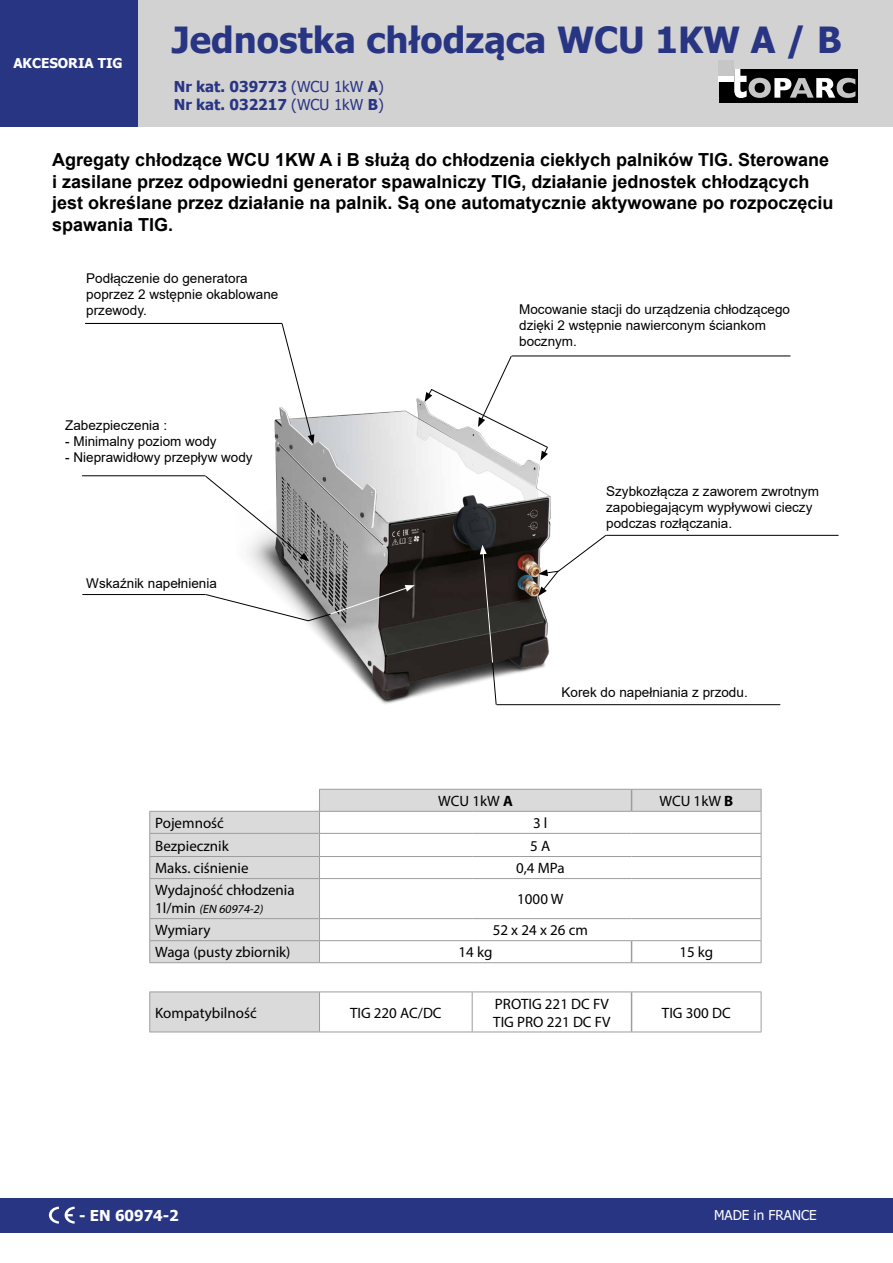
<style>
.page{position:relative;width:893px;height:1263px;background:#fff}
.page>*{position:absolute;margin:0;border:0;box-sizing:border-box;transform-origin:0 0}
.t1{font:700 36px "Tahoma";color:#283583}
.t2{font:700 18px/21.6px "Arial";color:#000}
.t3{font:15px "Myriad Pro";color:#000}
.t4{font:700 15px "Tahoma";color:#283583}
.t5{font:700 15px "Tahoma";color:#fff}
.t6{font:13.5px/16.2px "Arial";color:#000}
.t7{font:13.5px "Tahoma";color:#fff}
.t8{font:700 13.5px "Tahoma";color:#fff}
.t9{font:italic 12px "Myriad Pro";color:#000}
.s1{font-weight:400}
.s2{font-weight:700}
.s3{font-style:normal;font-size:15px}
</style>
<div class="page">
<div style="left:137px;top:0;width:756px;height:127px;background:#d2d2d2"></div>
<div style="left:0;top:1198px;width:893px;height:34px;background:#283583"></div>
<div style="left:0;top:0;width:137px;height:127px;background:#283583"></div>
<img style="left:251px;top:398px;width:320px;height:308px">
<svg style="left:49px;top:1206px;width:10px;height:17px"></svg>
<svg style="left:65px;top:1206px;width:10px;height:17px"></svg>
<div style="left:719px;top:69px;width:138px;height:34px;background:#000"></div>
<svg style="left:734px;top:69px;width:121px;height:29px"></svg>
<div style="left:719px;top:66px;width:15px;height:16px;background:#fff"></div>
<div style="left:719px;top:60px;width:15px;height:16px;background:#c6c6c6"></div>
<svg style="left:150px;top:790px;width:611px;height:242px"></svg>
<hr style="left:319px;top:789px;width:153px;height:1px;background:#9d9d9c">
<hr style="left:472px;top:789px;width:160px;height:1px;background:#9d9d9c">
<hr style="left:632px;top:789px;width:129px;height:1px;background:#9d9d9c">
<hr style="left:149px;top:811px;width:170px;height:1px;background:#9d9d9c">
<hr style="left:319px;top:811px;width:153px;height:1px;background:#9d9d9c">
<hr style="left:472px;top:811px;width:160px;height:1px;background:#9d9d9c">
<hr style="left:632px;top:811px;width:129px;height:1px;background:#9d9d9c">
<hr style="left:149px;top:833px;width:170px;height:1px;background:#9d9d9c">
<hr style="left:319px;top:833px;width:153px;height:1px;background:#9d9d9c">
<hr style="left:472px;top:833px;width:160px;height:1px;background:#9d9d9c">
<hr style="left:632px;top:833px;width:129px;height:1px;background:#9d9d9c">
<hr style="left:149px;top:856px;width:170px;height:1px;background:#9d9d9c">
<svg style="left:149px;top:812px;width:1px;height:66px"></svg>
<hr style="left:319px;top:856px;width:153px;height:1px;background:#9d9d9c">
<svg style="left:319px;top:789px;width:1px;height:89px"></svg>
<hr style="left:472px;top:856px;width:160px;height:1px;background:#9d9d9c">
<hr style="left:632px;top:856px;width:129px;height:1px;background:#9d9d9c">
<svg style="left:761px;top:789px;width:1px;height:89px"></svg>
<hr style="left:149px;top:878px;width:170px;height:1px;background:#9d9d9c">
<hr style="left:149px;top:879px;width:1px;height:39px;background:#9d9d9c">
<hr style="left:319px;top:878px;width:153px;height:1px;background:#9d9d9c">
<hr style="left:319px;top:879px;width:1px;height:39px;background:#9d9d9c">
<hr style="left:472px;top:878px;width:160px;height:1px;background:#9d9d9c">
<hr style="left:632px;top:878px;width:129px;height:1px;background:#9d9d9c">
<hr style="left:761px;top:879px;width:1px;height:39px;background:#9d9d9c">
<hr style="left:149px;top:918px;width:170px;height:1px;background:#9d9d9c">
<hr style="left:319px;top:918px;width:153px;height:1px;background:#9d9d9c">
<hr style="left:472px;top:918px;width:160px;height:1px;background:#9d9d9c">
<hr style="left:632px;top:918px;width:129px;height:1px;background:#9d9d9c">
<hr style="left:149px;top:940px;width:170px;height:1px;background:#9d9d9c">
<svg style="left:149px;top:919px;width:1px;height:43px"></svg>
<hr style="left:319px;top:940px;width:153px;height:1px;background:#9d9d9c">
<svg style="left:319px;top:919px;width:1px;height:43px"></svg>
<hr style="left:472px;top:940px;width:160px;height:1px;background:#9d9d9c">
<hr style="left:632px;top:940px;width:129px;height:1px;background:#9d9d9c">
<svg style="left:761px;top:919px;width:1px;height:43px"></svg>
<hr style="left:149px;top:962px;width:170px;height:1px;background:#9d9d9c">
<hr style="left:319px;top:962px;width:153px;height:1px;background:#9d9d9c">
<hr style="left:472px;top:962px;width:160px;height:1px;background:#9d9d9c">
<hr style="left:632px;top:962px;width:129px;height:1px;background:#9d9d9c">
<hr style="left:149px;top:991px;width:170px;height:1px;background:#9d9d9c">
<hr style="left:149px;top:992px;width:1px;height:40px;background:#9d9d9c">
<hr style="left:319px;top:991px;width:153px;height:1px;background:#9d9d9c">
<hr style="left:319px;top:992px;width:1px;height:40px;background:#9d9d9c">
<hr style="left:472px;top:991px;width:160px;height:1px;background:#9d9d9c">
<hr style="left:472px;top:992px;width:1px;height:40px;background:#9d9d9c">
<hr style="left:632px;top:991px;width:129px;height:1px;background:#9d9d9c">
<hr style="left:761px;top:992px;width:1px;height:40px;background:#9d9d9c">
<hr style="left:319px;top:1032px;width:153px;height:1px;background:#9d9d9c">
<hr style="left:472px;top:1032px;width:160px;height:1px;background:#9d9d9c">
<hr style="left:632px;top:1032px;width:129px;height:1px;background:#9d9d9c">
<hr style="left:149px;top:1032px;width:170px;height:1px;background:#9d9d9c">
<svg style="left:631px;top:789px;width:1px;height:22px"></svg>
<svg style="left:631px;top:941px;width:1px;height:21px"></svg>
<hr style="left:631px;top:992px;width:1px;height:40px;background:#9d9d9c">
<svg style="left:281px;top:323px;width:33px;height:121px"></svg>
<svg style="left:425px;top:355px;width:124px;height:106px"></svg>
<svg style="left:204px;top:475px;width:105px;height:86px"></svg>
<hr style="left:85px;top:323px;width:197px;height:1px;background:#000">
<hr style="left:82px;top:475px;width:123px;height:1px;background:#000">
<hr style="left:82px;top:594px;width:124px;height:1px;background:#000">
<svg style="left:205px;top:585px;width:210px;height:37px"></svg>
<hr style="left:512px;top:356px;width:278px;height:1px;background:#000">
<hr style="left:606px;top:535px;width:232px;height:1px;background:#000">
<svg style="left:538px;top:534px;width:69px;height:62px"></svg>
<hr style="left:497px;top:704px;width:283px;height:1px;background:#000">
<svg style="left:480px;top:545px;width:17px;height:160px"></svg>
<p class="t8" style="left:13px;top:53px;width:111px">AKCESORIA TIG</p>
<p class="t1" style="left:172px;top:15px;width:672px">Jednostka chłodząca WCU 1KW A / B</p>
<p class="t4" style="left:174px;top:76px;width:212px">Nr kat. 039773 <span class="s1">(WCU 1kW</span> A<span class="s1">)</span></p>
<p class="t4" style="left:174px;top:94px;width:212px">Nr kat. 032217 <span class="s1">(WCU 1kW</span> B<span class="s1">)</span></p>
<p class="t2" style="left:52px;top:149px;width:783px">Agregaty chłodzące WCU 1KW A i B służą do chłodzenia ciekłych palników TIG. Sterowane i zasilane przez odpowiedni generator spawalniczy TIG, działanie jednostek chłodzących jest określane przez działanie na palnik. Są one automatycznie aktywowane po rozpoczęciu spawania TIG.</p>
<p class="t6" style="left:86px;top:270px;width:194px">Podłączenie do generatora poprzez 2 wstępnie okablowane przewody.</p>
<p class="t6" style="left:65px;top:417px;width:104px">Zabezpieczenia :</p>
<p class="t6" style="left:65px;top:433px;width:153px">- Minimalny poziom wody</p>
<p class="t6" style="left:65px;top:449px;width:189px">- Nieprawidłowy przepływ wody</p>
<p class="t6" style="left:86px;top:575px;width:132px">Wskaźnik napełnienia</p>
<p class="t6" style="left:519px;top:301px;width:272px">Mocowanie stacji do urządzenia chłodzącego</p>
<p class="t6" style="left:519px;top:317px;width:248px">dzięki 2 wstępnie nawierconym ściankom bocznym.</p>
<p class="t6" style="left:606px;top:483px;width:215px">Szybkozłącza z zaworem zwrotnym zapobiegającym wypływowi cieczy podczas rozłączania.</p>
<p class="t6" style="left:562px;top:684px;width:188px">Korek do napełniania z przodu.</p>
<p class="t3" style="left:438px;top:792px;width:76px">WCU 1kW <span class="s2">A</span></p>
<p class="t3" style="left:659px;top:792px;width:75px">WCU 1kW <span class="s2">B</span></p>
<p class="t3" style="left:155px;top:814px;width:70px">Pojemność</p>
<p class="t3" style="left:533px;top:814px;width:16px">3 l</p>
<p class="t3" style="left:155px;top:836px;width:75px">Bezpiecznik</p>
<p class="t3" style="left:530px;top:836px;width:22px">5 A</p>
<p class="t3" style="left:155px;top:859px;width:95px">Maks. ciśnienie</p>
<p class="t3" style="left:516px;top:859px;width:50px">0,4 MPa</p>
<p class="t3" style="left:155px;top:881px;width:141px">Wydajność chłodzenia</p>
<p class="t9" style="left:155px;top:902px;width:112px"><span class="s3">1 l / m i n</span> (EN 60974-2)</p>
<p class="t3" style="left:517px;top:890px;width:48px">1000 W</p>
<p class="t3" style="left:155px;top:921px;width:57px">Wymiary</p>
<p class="t3" style="left:493px;top:921px;width:97px">52 x 24 x 26 cm</p>
<p class="t3" style="left:155px;top:943px;width:137px">Waga (pusty zbiornik)</p>
<p class="t3" style="left:459px;top:943px;width:35px">14 kg</p>
<p class="t3" style="left:679px;top:943px;width:35px">15 kg</p>
<p class="t3" style="left:155px;top:1003px;width:103px">Kompatybilność</p>
<p class="t3" style="left:350px;top:1003px;width:93px">TIG 220 AC/DC</p>
<p class="t3" style="left:495px;top:994px;width:115px">PROTIG 221 DC FV</p>
<p class="t3" style="left:493px;top:1012px;width:119px">TIG PRO 221 DC FV</p>
<p class="t3" style="left:662px;top:1003px;width:70px">TIG 300 DC</p>
<p class="t5" style="left:79px;top:1205px;width:101px">- EN 60974-2</p>
<p class="t7" style="left:714px;top:1206px;width:104px">MADE in FRANCE</p>
</div>
